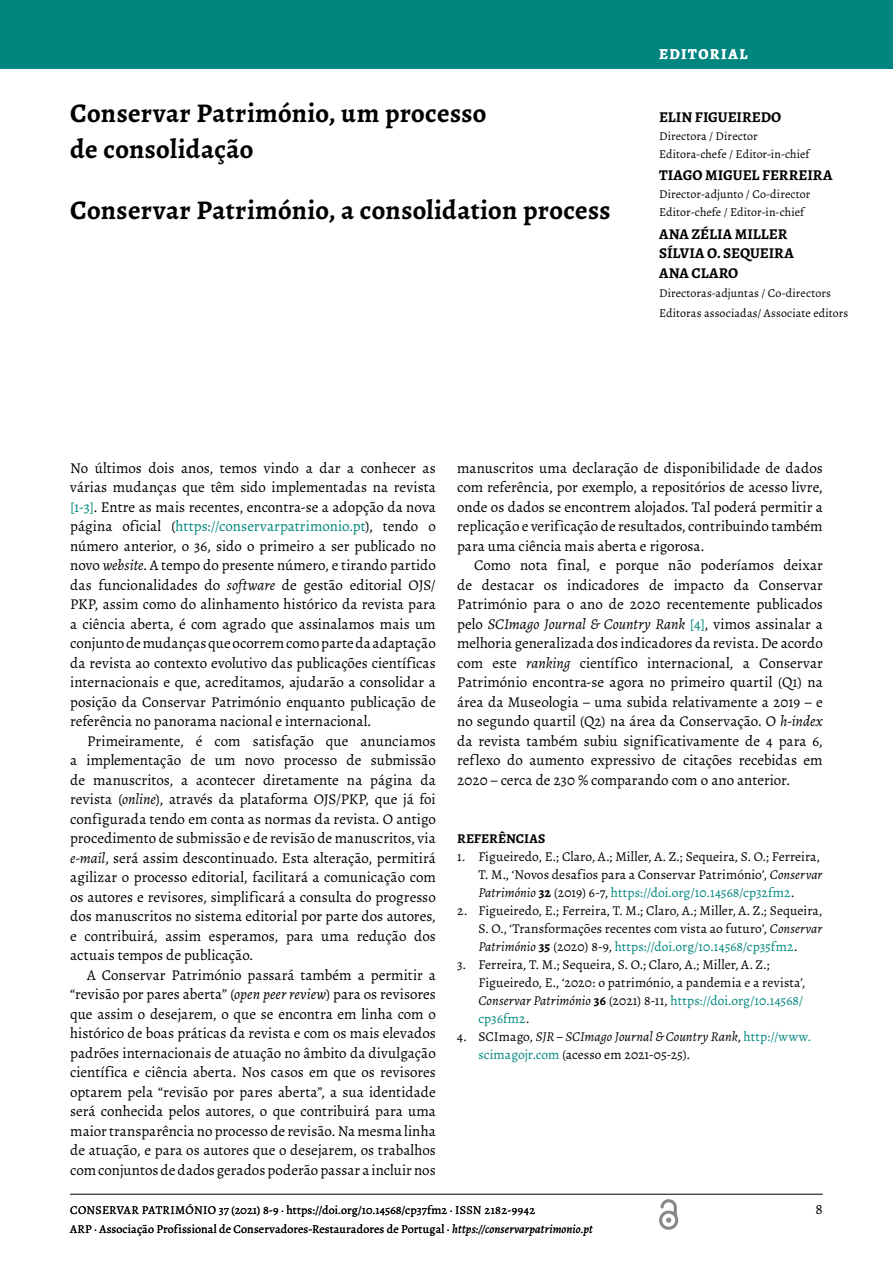
<style>
.page{position:relative;width:893px;height:1263px;background:#fff}
.page>*{position:absolute;margin:0;border:0;box-sizing:border-box;transform-origin:0 0}
.t1{font:700 27px/36px "Alegreya";letter-spacing:.015em;color:#000}
.t2{font:15px/19.5px "Alegreya";color:#000;text-align:justify}
.t3{font:700 15px/19.5px "Alegreya";color:#000}
.t4{font:700 15px "Alegreya";letter-spacing:.11em;color:#fff}
.t5{font:13.5px/18px "Alegreya";letter-spacing:.005em;color:#000}
.t6{font:700 13.5px "Alegreya";letter-spacing:.005em;color:#000}
.t7{font:12px/19.5px "Alegreya";letter-spacing:.01em;color:#000}
.s1{color:#00867e}
.s2{font-style:italic}
.s3{font-weight:700}
</style>
<div class="page">
<hr style="left:70px;top:1194px;width:753px;height:1px;background:#000">
<div style="left:0;top:0;width:893px;height:69px;background:#00867e"></div>
<svg style="left:659px;top:1199px;width:20px;height:31px"></svg>
<h1 class="t1" style="left:70px;top:95px;width:418px">Conservar Património, um processo de consolidação</h1>
<h1 class="t1" style="left:70px;top:192px;width:542px">Conservar Património, a consolidation process</h1>
<p class="t4" style="left:659px;top:44px;width:90px">EDITORIAL</p>
<p class="t3" style="left:659px;top:107px;width:124px">ELIN FIGUEIREDO</p>
<p class="t7" style="left:659px;top:127px;width:152px;line-height:18px">Directora / Director<br>Editora-chefe / Editor-in-chief</p>
<p class="t3" style="left:659px;top:165px;width:175px">TIAGO MIGUEL FERREIRA</p>
<p class="t7" style="left:659px;top:185px;width:153px;line-height:18px">Director-adjunto / Co-director<br>Editor-chefe / Editor-in-chief</p>
<p class="t3" style="left:659px;top:224px;width:136px">ANA ZÉLIA MILLER<br>SÍLVIA O. SEQUEIRA<br>ANA CLARO</p>
<p class="t7" style="left:659px;top:283px;width:191px">Directoras-adjuntas / Co-directors<br>Editoras associadas/ Associate editors</p>
<p class="t2" style="left:70px;top:458px;width:367px">No últimos dois anos, temos vindo a dar a conhecer as várias mudanças que têm sido implementadas na revista <span class="s1">[1-3]</span>. Entre as mais recentes, encontra-se a adopção da nova página oficial (<span class="s1">https://conservarpatrimonio.pt</span>), tendo o número anterior, o 36, sido o primeiro a ser publicado no novo <span class="s2">website</span>. A tempo do presente número, e tirando partido das funcionalidades do <span class="s2">software</span> de gestão editorial OJS/ PKP, assim como do alinhamento histórico da revista para a ciência aberta, é com agrado que assinalamos mais um conjunto de mudanças que ocorrem como parte da adaptação da revista ao contexto evolutivo das publicações científicas internacionais e que, acreditamos, ajudarão a consolidar a posição da Conservar Património enquanto publicação de referência no panorama nacional e internacional.</p>
<p class="t2" style="left:70px;top:731px;width:367px;text-indent:17px">Primeiramente, é com satisfação que anunciamos a implementação de um novo processo de submissão de manuscritos, a acontecer diretamente na página da revista (<span class="s2">online</span>), através da plataforma OJS/PKP, que já foi configurada tendo em conta as normas da revista. O antigo procedimento de submissão e de revisão de manuscritos, via <span class="s2">e-mail</span>, será assim descontinuado. Esta alteração, permitirá agilizar o processo editorial, facilitará a comunicação com os autores e revisores, simplificará a consulta do progresso dos manuscritos no sistema editorial por parte dos autores, e contribuirá, assim esperamos, para uma redução dos actuais tempos de publicação.</p>
<p class="t2" style="left:70px;top:965px;width:367px;text-indent:17px">A Conservar Património passará também a permitir a “revisão por pares aberta” (<span class="s2">open peer review</span>) para os revisores que assim o desejarem, o que se encontra em linha com o histórico de boas práticas da revista e com os mais elevados padrões internacionais de atuação no âmbito da divulgação científica e ciência aberta. Nos casos em que os revisores optarem pela “revisão por pares aberta”, a sua identidade será conhecida pelos autores, o que contribuirá para uma maior transparência no processo de revisão. Na mesma linha de atuação, e para os autores que o desejarem, os trabalhos com conjuntos de dados gerados poderão passar a incluir nos</p>
<p class="t2" style="left:457px;top:458px;width:367px">manuscritos uma declaração de disponibilidade de dados com referência, por exemplo, a repositórios de acesso livre, onde os dados se encontrem alojados. Tal poderá permitir a replicação e verificação de resultados, contribuindo também para uma ciência mais aberta e rigorosa.</p>
<p class="t2" style="left:457px;top:555px;width:367px;text-indent:17px">Como nota final, e porque não poderíamos deixar de destacar os indicadores de impacto da Conservar Património para o ano de 2020 recentemente publicados pelo <span class="s2">SCImago Journal &amp; Country Rank</span> <span class="s1">[4]</span>, vimos assinalar a melhoria generalizada dos indicadores da revista. De acordo com este <span class="s2">ranking</span> científico internacional, a Conservar Património encontra-se agora no primeiro quartil (Q1) na área da Museologia – uma subida relativamente a 2019 – e no segundo quartil (Q2) na área da Conservação. O <span class="s2">h-index </span>da revista também subiu significativamente de 4 para 6, reflexo do aumento expressivo de citações recebidas em 2020 – cerca de 230 % comparando com o ano anterior.</p>
<p class="t6" style="left:457px;top:830px;width:90px">REFERÊNCIAS</p>
<p class="t5" style="left:478px;top:848px;width:345px;text-indent:-21px">1. Figueiredo, E.; Claro, A.; Miller, A. Z.; Sequeira, S. O.; Ferreira,<br>T. M., ‘Novos desafios para a Conservar Património’, <span class="s2">Conservar<br>Património</span> <span class="s3">32</span> (2019) 6-7, <span class="s1">https://doi.org/10.14568/cp32fm2</span>.</p>
<p class="t5" style="left:478px;top:902px;width:345px;text-align:justify;text-indent:-21px">2. Figueiredo, E.; Ferreira, T. M.; Claro, A.; Miller, A. Z.; Sequeira, S. O., ‘Transformações recentes com vista ao futuro’, <span class="s2">Conservar Património</span> <span class="s3">35</span> (2020) 8-9, <span class="s1">https://doi.org/10.14568/cp35fm2</span>.</p>
<p class="t5" style="left:478px;top:956px;width:328px;text-indent:-21px">3. Ferreira, T. M.; Sequeira, S. O.; Claro, A.; Miller, A. Z.; Figueiredo, E., ‘2020: o património, a pandemia e a revista’, <span class="s2">Conservar Património</span> <span class="s3">36</span> (2021) 8-11, <span class="s1">https://doi.org/10.14568/ cp36fm2</span>.</p>
<p class="t5" style="left:478px;top:1028px;width:334px;text-indent:-21px">4. SCImago, <span class="s2">SJR – SCImago Journal &amp; Country Rank</span>, <span class="s1">http://www. scimagojr.com</span> (acesso em 2021-05-25).</p>
<p class="t7" style="left:70px;top:1200px;width:524px">CONSERVAR PATRIMÓNIO 37 (2021) 8-9 · https://doi.org/10.14568/cp37fm2 · ISSN 2182-9942<br>ARP · Associação Profissional de Conservadores-Restauradores de Portugal · <span class="s2">https://conservarpatrimonio.pt</span></p>
<p class="t2" style="left:815px;top:1199px;width:9px">8</p>
</div>
